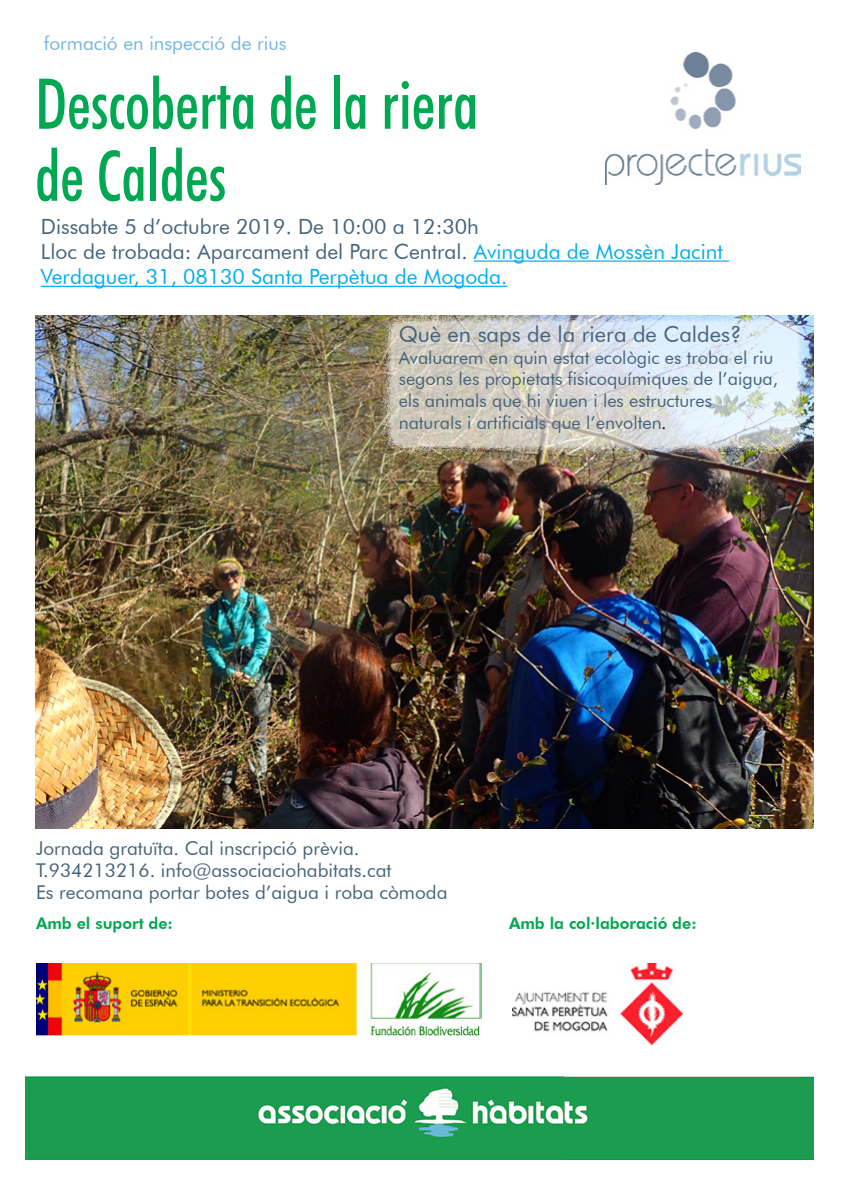
<style>
.page{position:relative;width:842px;height:1191px;background:#fff}
.page>*{position:absolute;margin:0;border:0;box-sizing:border-box;transform-origin:0 0}
.t1{font:500 condensed 70.2px/72px "Futura BT";color:#00a851;scale:.93 1}
.t2{font:22px "Futura BT";color:#45637a}
.t3{font:21px/25.2px "Futura BT";color:#45637a}
.t4{font:19px/22px "Futura BT";color:#45637a}
.t5{font:19px "Futura BT";color:#73b5e0}
.t6{font:18px/21.6px "Futura BT";color:#45637a}
.t7{font:800 16px "Futura BT";color:#00a851}
.s1{color:#00aeef}
.s2{font-family:"Minion Pro";color:#000}
</style>
<div class="page">
<img style="left:35px;top:315px;width:779px;height:513px">
<img style="left:36px;top:963px;width:445px;height:72px">
<img style="left:512px;top:963px;width:170px;height:81px">
<img style="left:383px;top:313px;width:423px;height:141px;border-radius:27px">
<img style="left:605px;top:52px;width:195px;height:133px">
<img style="left:26px;top:1076px;width:788px;height:83px">
<svg style="left:53px;top:331px;width:3px;height:9px"></svg>
<hr style="left:474px;top:260px;width:255px;height:2px;background:#00aeef">
<hr style="left:41px;top:286px;width:466px;height:1px;background:#00aeef">
<p class="t5" style="left:44px;top:32px;width:244px">formació en inspecció de rius</p>
<h1 class="t1" style="left:35px;top:67px;width:478px">Descoberta de la riera de Caldes</h1>
<p class="t3" style="left:41px;top:213px;width:684px">Dissabte 5 d’octubre 2019. De 10:00 a 12:30h<br>Lloc de trobada: Aparcament del Parc Central. <span class="s1">Avinguda de Mossèn Jacint<br>Verdaguer, 31, 08130 Santa Perpètua de Mogoda.</span></p>
<p class="t2" style="left:399px;top:321px;width:344px">Què en saps de la riera de Caldes?</p>
<p class="t6" style="left:399px;top:346px;width:381px">Avaluarem en quin estat ecològic es troba el riu segons les propietats fisicoquímiques de l’aigua, els animals que hi viuen i les estructures naturals i artificials que l’envolten<span class="s2">.</span></p>
<p class="t4" style="left:36px;top:837px;width:413px">Jornada gratuïta. Cal inscripció prèvia.<br>T.934213216. info@associaciohabitats.cat<br>Es recomana portar botes d’aigua i roba còmoda</p>
<p class="t7" style="left:36px;top:913px;width:138px">Amb el suport de:</p>
<p class="t7" style="left:509px;top:913px;width:189px">Amb la col·laboració de:</p>
</div>
